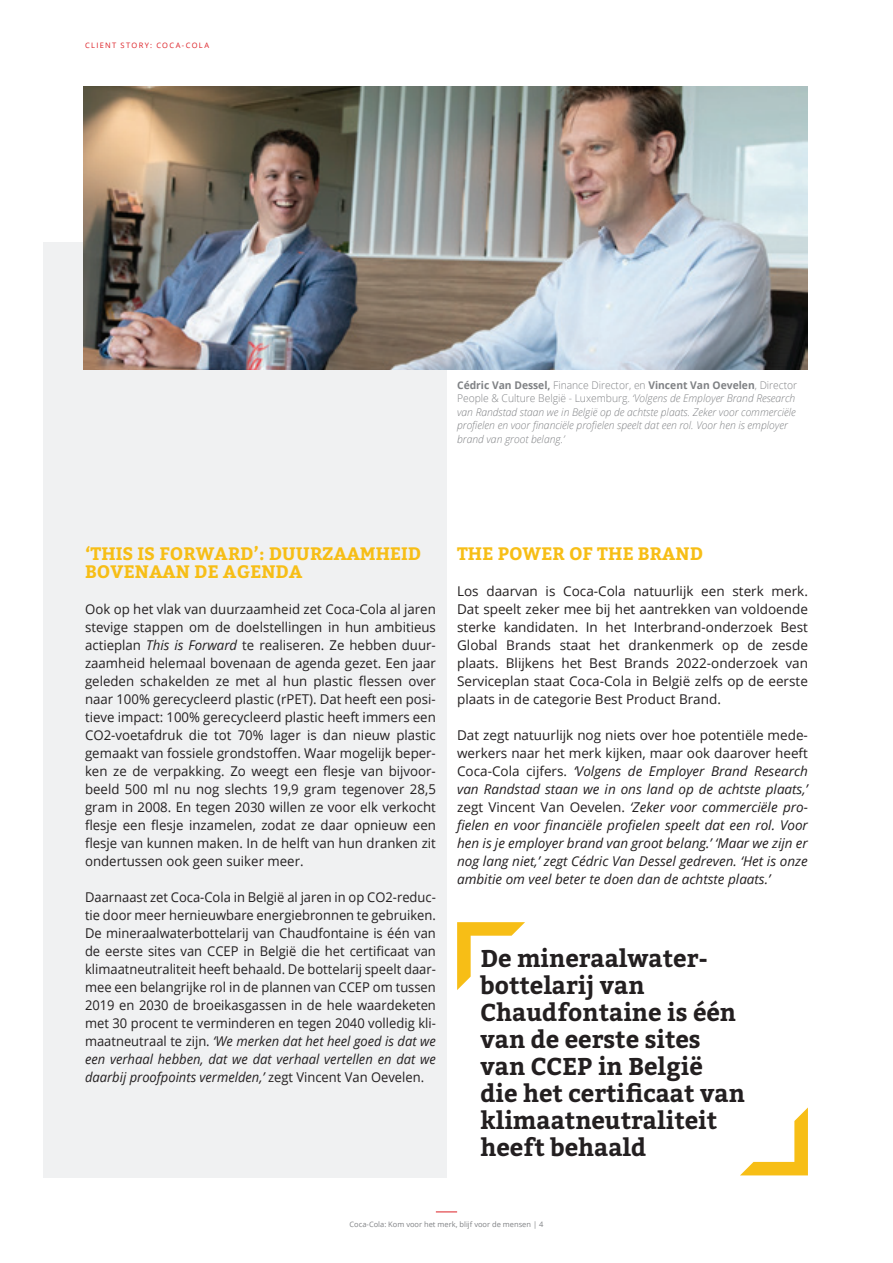
<style>
.page{position:relative;width:893px;height:1263px;background:#fff}
.page>*{position:absolute;margin:0;border:0;box-sizing:border-box;transform-origin:0 0}
.t1{font:700 24.3px/27px "Bitter";color:#231f20}
.t2{font:700 18px/18px "Bitter";color:#f7be16}
.t3{font:13.5px/18px "Open Sans";color:#231f20;text-align:justify}
.t4{font:13.5px/18px "Open Sans";color:#231f20;text-align:justify;scale:.96 1}
.t5{font:italic 13.5px/18px "Open Sans";color:#231f20;text-align:justify}
.t6{font:italic 300 10.65px/13.5px "Open Sans";color:#808285}
.t7{font:7.5px "Open Sans";color:#808285}
.t8{font:7.5px "Open Sans";letter-spacing:.18em;color:#dc1f25}
.s1{font-weight:700;font-style:normal}
.s2{font-style:normal}
.s3{font-style:italic}
</style>
<div class="page">
<div style="left:43px;top:242px;width:403px;height:936px;background:#f0f1f2"></div>
<img style="left:83px;top:87px;width:725px;height:283px">
<svg style="left:436px;top:1211px;width:21px;height:1px"></svg>
<svg style="left:457px;top:922px;width:68px;height:68px"></svg>
<svg style="left:740px;top:1107px;width:68px;height:68px"></svg>
<p class="t8" style="left:85px;top:40px;width:126px">CLIENT STORY: COCA-COLA</p>
<p class="t6" style="left:457px;top:378px;width:342px"><span class="s1">Cédric Van Dessel,</span> <span class="s2">Finance Director, en</span> <span class="s1">Vincent Van Oevelen</span><span class="s2">, Director People &amp; Culture België - Luxemburg.</span> ‘Volgens de Employer Brand Research van Randstad staan we in België op de achtste plaats. Zeker voor commerciële profielen en voor financiële profielen speelt dat een rol. Voor hen is employer brand van groot belang.’</p>
<h2 class="t2" style="left:85px;top:544px;width:338px">‘THIS IS FORWARD’: DUURZAAMHEID<br>BOVENAAN DE AGENDA</h2>
<p class="t3" style="left:85px;top:599px;width:352px">Ook op het vlak van duurzaamheid zet Coca-Cola al jaren stevige stappen om de doelstellingen in hun ambitieus actieplan <span class="s3">This is Forward</span> te realiseren. Ze hebben duur&shy;zaamheid helemaal bovenaan de agenda gezet. Een jaar geleden schakelden ze met al hun plastic flessen over naar 100% gerecycleerd plastic (rPET). Dat heeft een posi&shy;tieve impact: 100% gerecycleerd plastic heeft immers een CO2-voetafdruk die tot 70% lager is dan nieuw plastic gemaakt van fossiele grondstoffen. Waar mogelijk beper&shy;ken ze de verpakking. Zo weegt een flesje van bijvoor&shy;beeld 500 ml nu nog slechts 19,9 gram tegenover 28,5 gram in 2008. En tegen 2030 willen ze voor elk verkocht flesje een flesje inzamelen, zodat ze daar opnieuw een flesje van kunnen maken. In de helft van hun dranken zit ondertussen ook geen suiker meer.</p>
<p class="t4" style="left:85px;top:887px;width:367px">Daarnaast zet Coca-Cola in België al jaren in op CO2-reduc&shy;tie door meer hernieuwbare energiebronnen te gebruiken.<br>De mineraalwaterbottelarij van Chaudfontaine is één van de eerste sites van CCEP in België die het certificaat van klimaatneutraliteit heeft behaald. De bottelarij speelt daar&shy;mee een belangrijke rol in de plannen van CCEP om tussen 2019 en 2030 de broeikasgassen in de hele waardeketen met 30 procent te verminderen en tegen 2040 volledig kli&shy;maatneutraal te zijn. <span class="s3">‘We merken dat het heel goed is dat we een verhaal hebben, dat we dat verhaal vertellen en dat we daarbij proofpoints vermelden,’</span> zegt Vincent Van Oevelen.</p>
<h2 class="t2" style="left:457px;top:544px;width:247px">THE POWER OF THE BRAND</h2>
<p class="t3" style="left:457px;top:581px;width:352px">Los daarvan is Coca-Cola natuurlijk een sterk merk.<br>Dat speelt zeker mee bij het aantrekken van voldoende sterke kandidaten. In het Interbrand-onderzoek Best Global Brands staat het drankenmerk op de zesde plaats. Blijkens het Best Brands 2022-onderzoek van Serviceplan staat Coca-Cola in België zelfs op de eerste plaats in de categorie Best Product Brand.</p>
<p class="t5" style="left:457px;top:725px;width:352px"><span class="s2">Dat zegt natuurlijk nog niets over hoe potentiële mede&shy;werkers naar het merk kijken, maar ook daarover heeft Coca-Cola cijfers.</span> ‘Volgens de Employer Brand Research van Randstad staan we in ons land op de achtste plaats,’ <span class="s2">zegt Vincent Van Oevelen.</span> ‘Zeker voor commerciële pro&shy;fielen en voor financiële profielen speelt dat een rol. Voor hen is je employer brand van groot belang.’ ‘Maar we zijn er nog lang niet,’ zegt Cédric Van Dessel gedreven. ‘Het is onze ambitie om veel beter te doen dan de achtste plaats.’</p>
<h1 class="t1" style="left:480px;top:945px;width:266px">De mineraalwater&shy;bottelarij van<br>Chaudfontaine is één van de eerste sites van CCEP in België die het certificaat van klimaatneutraliteit heeft behaald</h1>
<p class="t7" style="left:350px;top:1219px;width:195px">Coca-Cola: Kom voor het merk, blijf voor de mensen | 4</p>
</div>
